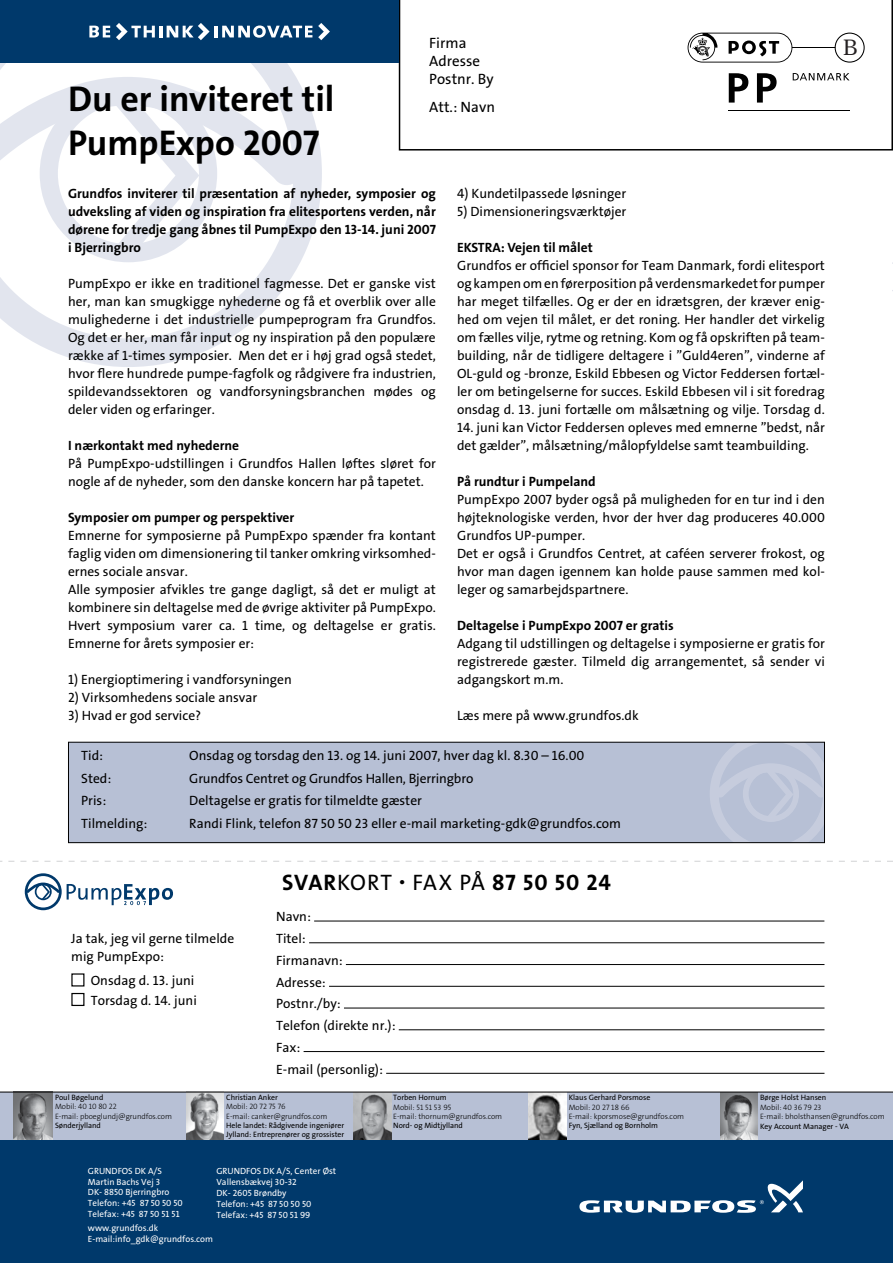
<style>
.page{position:relative;width:893px;height:1263px;background:#fff}
.page>*{position:absolute;margin:0;border:0;box-sizing:border-box;transform-origin:0 0}
.t1{font:36px/43.2px "The Sans Grundfos 7 B";color:#000}
.t2{font:22.5px "The Sans Grundfos 7 B";letter-spacing:.04em;color:#000}
.t3{font:22.5px "The Sans Grundfos 5 R";color:#000}
.t4{font:21.75px "Adobe Serif MM";color:#242021}
.t5{font:15px/18px "The Sans Grundfos 5 R";color:#000}
.t6{font:13.5px/18px "The Sans Grundfos 5 R";color:#000}
.t7{font:13.5px/18px "The Sans Grundfos 7 B";color:#000;text-align:justify}
.t8{font:9px/10.8px "The Sans Grundfos 5 R";color:#fff}
.t9{font:7.8px/9.3px "The Sans Grundfos 3 L";letter-spacing:-.005em;color:#000}
.t10{font:7.8px/9.3px "The Sans Grundfos 5 R";letter-spacing:-.005em;color:#000}
.s1{font-family:"The Sans Grundfos 5 R"}
</style>
<div class="page">
<svg style="left:0;top:861px;width:893px;height:1px"></svg>
<hr style="left:314px;top:921px;width:510px;height:1px;background:#000">
<hr style="left:309px;top:942px;width:515px;height:1px;background:#000">
<hr style="left:346px;top:964px;width:478px;height:1px;background:#000">
<hr style="left:329px;top:986px;width:495px;height:1px;background:#000">
<hr style="left:344px;top:1008px;width:480px;height:1px;background:#000">
<hr style="left:399px;top:1029px;width:425px;height:1px;background:#000">
<hr style="left:304px;top:1051px;width:520px;height:1px;background:#000">
<hr style="left:386px;top:1073px;width:438px;height:1px;background:#000">
<svg style="left:25px;top:873px;width:148px;height:37px"></svg>
<svg style="left:0;top:63px;width:322px;height:304px"></svg>
<div style="left:0;top:1092px;width:893px;height:50px;background:#b7c0d5"></div>
<img style="left:354px;top:1093px;width:37px;height:47px">
<img style="left:187px;top:1093px;width:37px;height:47px">
<img style="left:529px;top:1093px;width:37px;height:47px">
<img style="left:720px;top:1093px;width:37px;height:47px">
<img style="left:14px;top:1093px;width:39px;height:47px">
<div style="left:0;top:1140px;width:893px;height:123px;background:#00396b"></div>
<svg style="left:579px;top:1180px;width:224px;height:33px"></svg>
<div style="left:71px;top:993px;width:13px;height:13px;border:1px solid #000"></div>
<hr style="left:0;top:1092px;width:893px;height:1px;background:#000">
<svg style="left:399px;top:0;width:494px;height:151px"></svg>
<svg style="left:793px;top:73px;width:56px;height:7px"></svg>
<hr style="left:792px;top:47px;width:58px;height:1px;background:#000">
<hr style="left:729px;top:110px;width:121px;height:1px;background:#000">
<svg style="left:729px;top:73px;width:19px;height:30px"></svg>
<svg style="left:757px;top:73px;width:20px;height:30px"></svg>
<svg style="left:688px;top:33px;width:104px;height:30px"></svg>
<div style="left:835px;top:33px;width:29px;height:29px;background:#fff;border-radius:50%"></div>
<div style="left:835px;top:33px;width:30px;height:30px;border:1px solid #000;border-radius:50%"></div>
<div style="left:68px;top:742px;width:756px;height:101px;background:#b7c0d5"></div>
<svg style="left:710px;top:744px;width:113px;height:97px"></svg>
<div style="left:68px;top:742px;width:757px;height:101px;border:1px solid #000"></div>
<div style="left:0;top:0;width:399px;height:63px;background:#00396b"></div>
<svg style="left:89px;top:26px;width:21px;height:12px"></svg>
<svg style="left:116px;top:23px;width:196px;height:17px"></svg>
<svg style="left:318px;top:23px;width:12px;height:17px"></svg>
<p class="t5" style="left:429px;top:34px;width:39px">Firma</p>
<h3 class="t4" style="left:843px;top:36px;width:16px">B</h3>
<p class="t5" style="left:429px;top:52px;width:66px">Adresse<br>Postnr. By</p>
<p class="t5" style="left:429px;top:99px;width:67px">Att.: Navn</p>
<h1 class="t1" style="left:68px;top:79px;width:268px">Du er inviteret til<br>PumpExpo 2007</h1>
<p class="t7" style="left:68px;top:185px;width:369px">Grundfos inviterer til præsentation af nyheder, symposier og udveksling af viden og inspiration fra elitesportens verden, når dørene for tredje gang åbnes til PumpExpo den 13-14. juni 2007 i Bjerringbro</p>
<p class="t6" style="left:68px;top:275px;width:369px;text-align:justify">PumpExpo er ikke en traditionel fagmesse. Det er ganske vist her, man kan smugkigge nyhederne og få et overblik over alle mulighederne i det industrielle pumpeprogram fra Grundfos.<br>Og det er her, man får input og ny inspiration på den populære række af 1-times symposier. Men det er i høj grad også stedet, hvor flere hundrede pumpe-fagfolk og rådgivere fra industrien, spildevandssektoren og vandforsyningsbranchen mødes og deler viden og erfaringer.</p>
<p class="t7" style="left:68px;top:437px;width:173px">I nærkontakt med nyhederne</p>
<p class="t6" style="left:68px;top:455px;width:369px">På PumpExpo-udstillingen i Grundfos Hallen løftes sløret for nogle af de nyheder, som den danske koncern har på tapetet.</p>
<p class="t7" style="left:68px;top:509px;width:228px">Symposier om pumper og perspektiver</p>
<p class="t6" style="left:68px;top:527px;width:369px">Emnerne for symposierne på PumpExpo spænder fra kontant faglig viden om dimensionering til tanker omkring virksomhed&shy;ernes sociale ansvar.<br>Alle symposier afvikles tre gange dagligt, så det er muligt at kombinere sin deltagelse med de øvrige aktiviter på PumpExpo.<br>Hvert symposium varer ca. 1 time, og deltagelse er gratis.<br>Emnerne for årets symposier er:</p>
<p class="t6" style="left:68px;top:671px;width:225px">1) Energioptimering i vandforsyningen</p>
<p class="t6" style="left:68px;top:689px;width:191px">2) Virksomhedens sociale ansvar</p>
<p class="t6" style="left:68px;top:707px;width:135px">3) Hvad er god service?</p>
<p class="t6" style="left:457px;top:185px;width:171px">4) Kundetilpassede løsninger</p>
<p class="t6" style="left:457px;top:203px;width:171px">5) Dimensioneringsværktøjer</p>
<p class="t7" style="left:457px;top:239px;width:137px">EKSTRA: Vejen til målet</p>
<p class="t6" style="left:457px;top:257px;width:369px;text-align:justify">Grundfos er officiel sponsor for Team Danmark, fordi elitesport og kampen om en førerposition på verdensmarkedet for pumper har meget tilfælles. Og er der en idrætsgren, der kræver enig&shy;hed om vejen til målet, er det roning. Her handler det virkelig om fælles vilje, rytme og retning. Kom og få opskriften på team&shy;building, når de tidligere deltagere i ”Guld4eren”, vinderne af OL-guld og -bronze, Eskild Ebbesen og Victor Feddersen fortæl&shy;ler om betingelserne for succes. Eskild Ebbesen vil i sit foredrag onsdag d. 13. juni fortælle om målsætning og vilje. Torsdag d.</p>
<p class="t6" style="left:457px;top:419px;width:369px">14. juni kan Victor Feddersen opleves med emnerne ”bedst, når det gælder”, målsætning/målopfyldelse samt teambuilding.</p>
<p class="t7" style="left:457px;top:473px;width:140px">På rundtur i Pumpeland</p>
<p class="t6" style="left:457px;top:491px;width:369px">PumpExpo 2007 byder også på muligheden for en tur ind i den højteknologiske verden, hvor der hver dag produceres 40.000<br>Grundfos UP-pumper.<br>Det er også i Grundfos Centret, at caféen serverer frokost, og hvor man dagen igennem kan holde pause sammen med kol&shy;leger og samarbejdspartnere.</p>
<p class="t7" style="left:457px;top:617px;width:218px">Deltagelse i PumpExpo 2007 er gratis</p>
<p class="t6" style="left:457px;top:635px;width:369px;text-align:justify">Adgang til udstillingen og deltagelse i symposierne er gratis for registrerede gæster. Tilmeld dig arrangementet, så sender vi adgangskort m.m.</p>
<p class="t6" style="left:457px;top:707px;width:183px">Læs mere på www.grundfos.dk</p>
<p class="t6" style="left:81px;top:747px;width:23px">Tid:</p>
<p class="t6" style="left:189px;top:747px;width:397px">Onsdag og torsdag den 13. og 14. juni 2007, hver dag kl. 8.30 – 16.00</p>
<p class="t6" style="left:81px;top:769px;width:32px">Sted:</p>
<p class="t6" style="left:189px;top:769px;width:286px">Grundfos Centret og Grundfos Hallen, Bjerringbro</p>
<p class="t6" style="left:81px;top:792px;width:26px">Pris:</p>
<p class="t6" style="left:189px;top:792px;width:234px">Deltagelse er gratis for tilmeldte gæster</p>
<p class="t6" style="left:81px;top:814px;width:68px">Tilmelding:</p>
<p class="t6" style="left:189px;top:814px;width:433px">Randi Flink, telefon 87 50 50 23 eller e-mail marketing-gdk@grundfos.com</p>
<p class="t6" style="left:71px;top:930px;width:164px">Ja tak, jeg vil gerne tilmelde mig PumpExpo:</p>
<p class="t6" style="left:91px;top:971px;width:108px;line-height:19.5px">Onsdag d. 13. juni<br>Torsdag d. 14. juni</p>
<h2 class="t2" style="left:282px;top:870px;width:28px">Svar</h2>
<h2 class="t3" style="left:337px;top:870px;width:15px">kort</h2>
<h2 class="t2" style="left:399px;top:870px;width:213px"><sup>.</sup> <span class="s1">Fax på</span> 87 50 50 24</h2>
<p class="t6" style="left:276px;top:906px;width:121px;line-height:21.8px">Navn:<br>Titel:<br>Firmanavn:<br>Adresse:<br>Postnr./by:<br>Telefon (direkte nr.):<br>Fax:<br>E-mail (personlig):</p>
<p class="t10" style="left:55px;top:1093px;width:50px">Poul Bøgelund</p>
<p class="t9" style="left:55px;top:1102px;width:118px">Mobil: 40 10 80 22<br>E-mail: pboeglundj@grundfos.com</p>
<p class="t10" style="left:55px;top:1121px;width:47px">Sønderjylland</p>
<p class="t8" style="left:88px;top:1165px;width:97px">GRUNDFOS DK A/S<br>Martin Bachs Vej 3<br>DK- 8850 Bjerringbro<br>Telefon: +45 87 50 50 50<br>Telefax: +45 87 50 51 51</p>
<p class="t8" style="left:88px;top:1223px;width:127px">www.grundfos.dk<br>E-mail:info_gdk@grundfos.com</p>
<p class="t10" style="left:226px;top:1093px;width:53px">Christian Anker</p>
<p class="t9" style="left:226px;top:1102px;width:103px">Mobil: 20 72 75 76<br>E-mail: canker@grundfos.com</p>
<p class="t10" style="left:226px;top:1121px;width:120px">Hele landet: Rådgivende ingeniører<br>Jylland: Entreprenører og grossister</p>
<p class="t8" style="left:216px;top:1166px;width:121px">GRUNDFOS DK A/S, Center Øst<br>Vallensbækvej 30-32<br>DK- 2605 Brøndby<br>Telefon: +45 87 50 50 50<br>Telefax: +45 87 50 51 99</p>
<p class="t10" style="left:393px;top:1093px;width:55px">Torben Hornum</p>
<p class="t9" style="left:393px;top:1103px;width:110px">Mobil: 51 51 53 95<br>E-mail: thornum@grundfos.com</p>
<p class="t10" style="left:393px;top:1121px;width:71px">Nord- og Midtjylland</p>
<p class="t10" style="left:569px;top:1093px;width:83px">Klaus Gerhard Porsmose</p>
<p class="t9" style="left:569px;top:1102px;width:117px">Mobil: 20 27 18 66<br>E-mail: kporsmose@grundfos.com</p>
<p class="t10" style="left:569px;top:1121px;width:91px">Fyn, Sjælland og Bornholm</p>
<p class="t10" style="left:760px;top:1093px;width:68px">Børge Holst Hansen</p>
<p class="t9" style="left:760px;top:1103px;width:126px">Mobil: 40 36 79 23<br>E-mail: bholsthansen@grundfos.com</p>
<p class="t10" style="left:760px;top:1121px;width:90px">Key Account Manager - VA</p>
</div>
